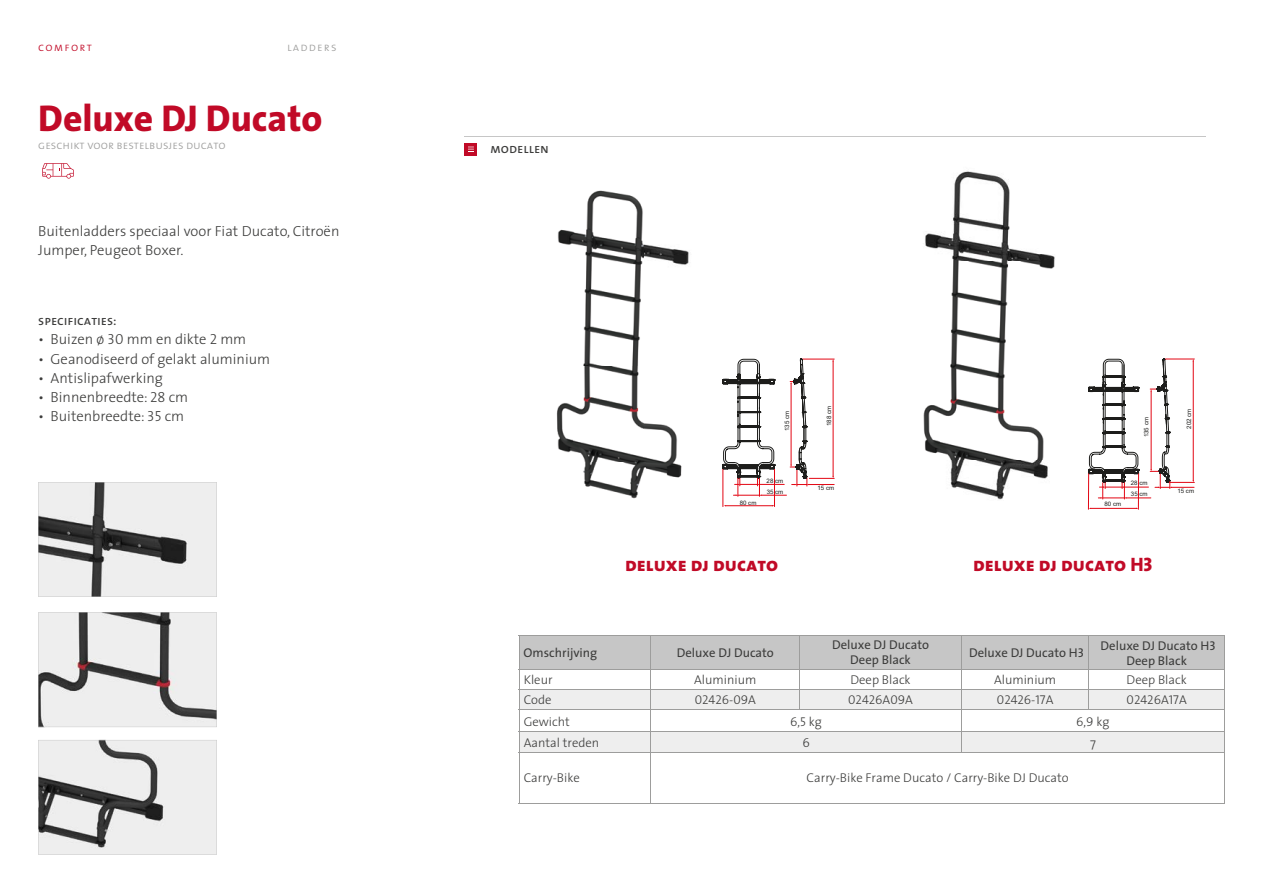
<style>
.page{position:relative;width:1263px;height:893px;background:#fff}
.page>*{position:absolute;margin:0;border:0;box-sizing:border-box;transform-origin:0 0}
.t1{font:800 37.5px "The Sans";color:#c10a27}
.t2{font:19.5px "The Sans Extra Bold Caps";color:#c10a27}
.t3{font:300 14.7px/19.2px "The Sans";color:#3c3c3b}
.t4{font:13.5px "The Sans Regular Caps";color:#3c3c3b}
.t5{font:300 12.75px "The Sans";color:#3c3c3b}
.t6{font:12.75px/15px "The Sans";color:#3c3c3b;text-align:center}
.t7{font:12.75px "The Sans Light Caps";color:#3c3c3b}
.t8{font:12px "The Sans Light Caps";color:#9d9d9c}
.t9{font:12px "The Sans Light Caps";letter-spacing:.1em;color:#c10a27}
.t10{font:12px "The Sans Light Caps";letter-spacing:.1em;color:#9d9d9c}
.t11{font:6.15px "Arial";color:#1d1d1b}
.s1{font-family:"The Sans Light Caps";font-weight:400}
.s2{font-family:"The Sans Regular Caps"}
.s3{font-family:"The Sans";font-weight:300}
</style>
<div class="page">
<img style="left:923px;top:171px;width:132px;height:329px">
<img style="left:556px;top:190px;width:133px;height:309px">
<svg style="left:42px;top:163px;width:32px;height:16px"></svg>
<svg style="left:38px;top:482px;width:179px;height:115px;background:#c4c4c4"></svg>
<svg style="left:38px;top:612px;width:179px;height:115px;background:#cfcece"></svg>
<svg style="left:38px;top:740px;width:179px;height:115px;background:#ccc"></svg>
<hr style="left:723px;top:469px;width:1px;height:38px;background:#e30613">
<hr style="left:774px;top:469px;width:1px;height:38px;background:#e30613">
<hr style="left:726px;top:505px;width:47px;height:1px;background:#e30613">
<svg style="left:722px;top:359px;width:112px;height:137px"></svg>
<hr style="left:1138px;top:474px;width:1px;height:35px;background:#e30613">
<hr style="left:1088px;top:474px;width:1px;height:35px;background:#e30613">
<hr style="left:1090px;top:508px;width:46px;height:1px;background:#e30613">
<svg style="left:1088px;top:358px;width:106px;height:141px"></svg>
<hr style="left:465px;top:136px;width:740px;height:1px;background:#c6c6c6">
<div style="left:465px;top:143px;width:12px;height:12px;background:#c10a27"></div>
<svg style="left:468px;top:147px;width:6px;height:5px"></svg>
<hr style="left:651px;top:752px;width:1px;height:51px;background:#9d9d9c">
<hr style="left:1224px;top:752px;width:1px;height:51px;background:#9d9d9c">
<hr style="left:519px;top:752px;width:132px;height:1px;background:#9d9d9c">
<hr style="left:519px;top:752px;width:1px;height:51px;background:#9d9d9c">
<hr style="left:651px;top:752px;width:149px;height:1px;background:#9d9d9c">
<hr style="left:800px;top:752px;width:161px;height:1px;background:#9d9d9c">
<hr style="left:961px;top:752px;width:128px;height:1px;background:#9d9d9c">
<hr style="left:1089px;top:752px;width:136px;height:1px;background:#9d9d9c">
<hr style="left:519px;top:803px;width:132px;height:1px;background:#9d9d9c">
<hr style="left:651px;top:803px;width:149px;height:1px;background:#9d9d9c">
<hr style="left:800px;top:803px;width:161px;height:1px;background:#9d9d9c">
<hr style="left:961px;top:803px;width:128px;height:1px;background:#9d9d9c">
<hr style="left:1089px;top:803px;width:136px;height:1px;background:#9d9d9c">
<svg style="left:519px;top:635px;width:706px;height:117px"></svg>
<p class="t9" style="left:38px;top:40px;width:55px">comfort</p>
<p class="t10" style="left:287px;top:40px;width:51px">ladders</p>
<h1 class="t1" style="left:38px;top:86px;width:286px">Deluxe DJ Ducato</h1>
<p class="t8" style="left:38px;top:138px;width:189px">geschikt voor bestelbusjes ducato</p>
<p class="t3" style="left:38px;top:221px;width:303px">Buitenladders speciaal voor Fiat Ducato, Citroën<br>Jumper, Peugeot Boxer.</p>
<p class="t4" style="left:38px;top:313px;width:80px">specificaties:</p>
<p class="t3" style="left:38px;top:329px;width:210px">• Buizen ø <span class="s1">30</span> mm en dikte <span class="s1">2</span> mm</p>
<p class="t3" style="left:38px;top:348px;width:233px">• Geanodiseerd of gelakt aluminium</p>
<p class="t3" style="left:38px;top:368px;width:126px">• Antislipafwerking</p>
<p class="t3" style="left:38px;top:387px;width:151px">• Binnenbreedte: <span class="s1">28</span> cm</p>
<p class="t3" style="left:38px;top:406px;width:147px">• Buitenbreedte: <span class="s1">35</span> cm</p>
<p class="t4" style="left:490px;top:141px;width:60px">modellen</p>
<p class="t11" style="left:783px;top:431px;width:22px;rotate:-90deg">135 cm</p>
<p class="t11" style="left:740px;top:498px;width:18px">80 cm</p>
<p class="t11" style="left:767px;top:477px;width:18px">28 cm</p>
<p class="t11" style="left:767px;top:487px;width:18px">35 cm</p>
<p class="t11" style="left:825px;top:426px;width:22px;rotate:-90deg">188 cm</p>
<p class="t11" style="left:817px;top:484px;width:18px">15 cm</p>
<p class="t11" style="left:1142px;top:437px;width:22px;rotate:-90deg">135 cm</p>
<p class="t11" style="left:1104px;top:500px;width:18px">80 cm</p>
<p class="t11" style="left:1131px;top:479px;width:18px">28 cm</p>
<p class="t11" style="left:1131px;top:489px;width:18px">35 cm</p>
<h2 class="t2" style="left:625px;top:548px;width:154px">deluxe dj ducato</h2>
<h2 class="t2" style="left:973px;top:548px;width:181px">deluxe dj ducato H3</h2>
<p class="t11" style="left:1185px;top:429px;width:22px;rotate:-90deg">202 cm</p>
<p class="t11" style="left:1177px;top:487px;width:18px">15 cm</p>
<p class="t6" style="left:524px;top:645px;width:75px">Omschrijving</p>
<p class="t6" style="left:677px;top:645px;width:99px">Deluxe DJ Ducato</p>
<p class="t6" style="left:832px;top:637px;width:99px">Deluxe DJ Ducato<br>Deep Black</p>
<p class="t6" style="left:969px;top:645px;width:117px">Deluxe DJ Ducato H<span class="s2">3</span></p>
<p class="t6" style="left:1100px;top:637px;width:117px">Deluxe DJ Ducato H<span class="s2">3<br></span>Deep Black</p>
<p class="t5" style="left:524px;top:669px;width:30px">Kleur</p>
<p class="t5" style="left:694px;top:669px;width:64px">Aluminium</p>
<p class="t5" style="left:850px;top:669px;width:62px">Deep Black</p>
<p class="t5" style="left:994px;top:669px;width:64px">Aluminium</p>
<p class="t5" style="left:1126px;top:669px;width:62px">Deep Black</p>
<p class="t5" style="left:524px;top:690px;width:29px">Code</p>
<p class="t7" style="left:695px;top:693px;width:63px">02426-09A</p>
<p class="t7" style="left:848px;top:693px;width:66px">02426A09A</p>
<p class="t7" style="left:997px;top:693px;width:58px">02426-17A</p>
<p class="t7" style="left:1127px;top:693px;width:62px">02426A17A</p>
<p class="t5" style="left:524px;top:711px;width:48px">Gewicht</p>
<p class="t7" style="left:790px;top:714px;width:33px">6,5 <span class="s3">kg</span></p>
<p class="t7" style="left:1076px;top:714px;width:35px">6,9 <span class="s3">kg</span></p>
<p class="t5" style="left:524px;top:732px;width:77px">Aantal treden</p>
<p class="t5" style="left:802px;top:732px;width:9px">6</p>
<p class="t5" style="left:1090px;top:732px;width:7px">7</p>
<p class="t5" style="left:524px;top:767px;width:58px">Carry-Bike</p>
<p class="t5" style="left:807px;top:767px;width:264px">Carry-Bike Frame Ducato / Carry-Bike DJ Ducato</p>
</div>
